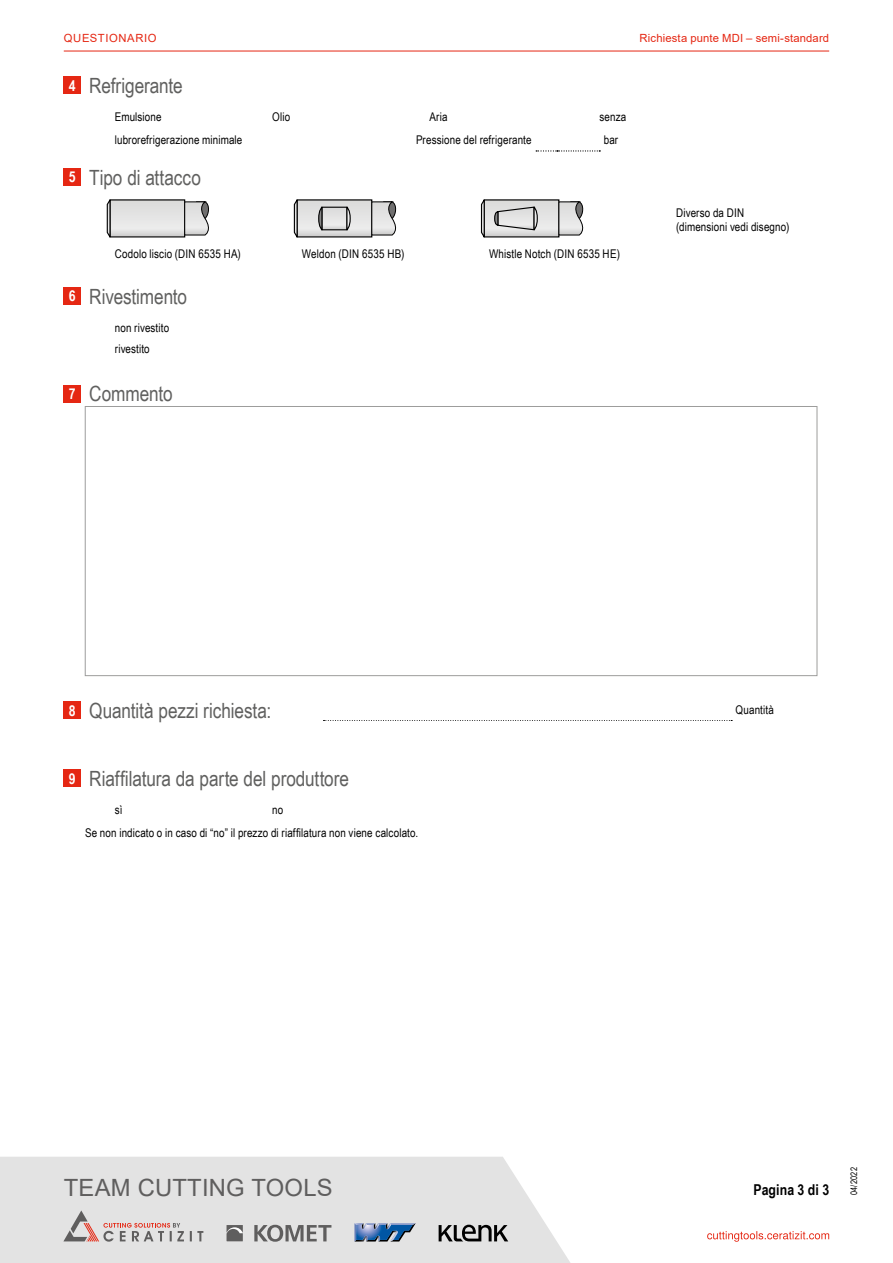
<style>
.page{position:relative;width:893px;height:1263px;background:#fff}
.page>*{position:absolute;margin:0;border:0;box-sizing:border-box;transform-origin:0 0}
.t1{font:23.85px "Arial";letter-spacing:.01em;color:#5f5e5e}
.t2{font:21px "Arial Narrow";letter-spacing:-.005em;color:#60605f}
.t3{font:700 15px "Arial Narrow";letter-spacing:.005em;color:#000}
.t4{font:12px/14.4px "Arial Narrow";letter-spacing:.01em;color:#000}
.t5{font:11.25px "Arial";letter-spacing:.015em;color:#e52713}
.t6{font:11.25px "Arial";letter-spacing:.055em;color:#e52713}
.t7{font:9px "Arial Narrow";letter-spacing:.025em;color:#000}
.s1{font-weight:700;font-size:15px;color:#fff}
</style>
<div class="page">
<hr style="left:64px;top:51px;width:765px;height:1px;background:#e52713">
<svg style="left:0;top:1157px;width:570px;height:106px;background:#e4e4e4"></svg>
<svg style="left:63px;top:1210px;width:140px;height:31px;background:#d2c8c8"></svg>
<svg style="left:254px;top:1225px;width:77px;height:17px"></svg>
<svg style="left:226px;top:1225px;width:17px;height:16px"></svg>
<svg style="left:439px;top:1225px;width:69px;height:16px"></svg>
<svg style="left:354px;top:1223px;width:62px;height:18px"></svg>
<svg style="left:707px;top:1231px;width:122px;height:11px"></svg>
<div style="left:85px;top:406px;width:732px;height:270px;border:1px solid #9d9d9c"></div>
<svg style="left:112px;top:199px;width:74px;height:39px"></svg>
<div style="left:110px;top:200px;width:75px;height:37px;background:#e3e3e2"></div>
<svg style="left:106px;top:199px;width:6px;height:39px"></svg>
<svg style="left:184px;top:201px;width:25px;height:35px"></svg>
<svg style="left:289px;top:198px;width:112px;height:41px"></svg>
<svg style="left:299px;top:201px;width:71px;height:34px;background:#dfdede"></svg>
<svg style="left:293px;top:198px;width:6px;height:40px"></svg>
<svg style="left:371px;top:201px;width:30px;height:35px"></svg>
<div style="left:322px;top:207px;width:25px;height:23px;background:#e4e3e3"></div>
<div style="left:321px;top:207px;width:26px;height:23px;border:1px solid #000"></div>
<svg style="left:346px;top:206px;width:5px;height:25px"></svg>
<svg style="left:318px;top:206px;width:5px;height:25px"></svg>
<svg style="left:486px;top:199px;width:74px;height:39px"></svg>
<svg style="left:484px;top:200px;width:75px;height:37px;background:#d3d2d2"></svg>
<svg style="left:480px;top:199px;width:6px;height:39px"></svg>
<svg style="left:494px;top:206px;width:44px;height:25px"></svg>
<svg style="left:558px;top:201px;width:26px;height:35px"></svg>
<div style="left:64px;top:287px;width:17px;height:17px;background:#e52713"></div>
<div style="left:64px;top:701px;width:17px;height:17px;background:#e52713"></div>
<div style="left:64px;top:769px;width:17px;height:17px;background:#e52713"></div>
<svg style="left:324px;top:720px;width:408px;height:1px"></svg>
<div style="left:64px;top:385px;width:17px;height:17px;background:#e52713"></div>
<div style="left:64px;top:168px;width:17px;height:17px;background:#e52713"></div>
<div style="left:64px;top:77px;width:17px;height:17px;background:#e52713"></div>
<svg style="left:536px;top:151px;width:64px;height:1px"></svg>
<p class="t6" style="left:64px;top:31px;width:94px">QUESTIONARIO</p>
<p class="t5" style="left:639px;top:31px;width:191px">Richiesta punte MDI – semi-standard</p>
<h2 class="t2" style="left:69px;top:70px;width:115px"><span class="s1">4</span> Refrigerante</h2>
<p class="t4" style="left:115px;top:109px;width:48px">Emulsione</p>
<p class="t4" style="left:272px;top:109px;width:20px">Olio</p>
<p class="t4" style="left:429px;top:109px;width:20px">Aria</p>
<p class="t4" style="left:600px;top:109px;width:28px">senza</p>
<p class="t4" style="left:115px;top:132px;width:129px">lubrorefrigerazione minimale</p>
<p class="t4" style="left:416px;top:132px;width:117px">Pressione del refrigerante</p>
<p class="t4" style="left:604px;top:132px;width:16px">bar</p>
<h2 class="t2" style="left:69px;top:162px;width:134px"><span class="s1">5</span> Tipo di attacco</h2>
<p class="t4" style="left:115px;top:246px;width:128px">Codolo liscio (DIN 6535 HA)</p>
<p class="t4" style="left:302px;top:246px;width:104px">Weldon (DIN 6535 HB)</p>
<p class="t4" style="left:489px;top:246px;width:132px">Whistle Notch (DIN 6535 HE)</p>
<h2 class="t2" style="left:69px;top:281px;width:120px"><span class="s1">6</span> Rivestimento</h2>
<p class="t4" style="left:115px;top:320px;width:56px">non rivestito</p>
<p class="t4" style="left:115px;top:342px;width:36px">rivestito</p>
<h2 class="t2" style="left:69px;top:379px;width:105px"><span class="s1">7</span> Commento</h2>
<p class="t4" style="left:676px;top:205px;width:115px">Diverso da DIN (dimensioni vedi disegno)</p>
<h2 class="t2" style="left:69px;top:695px;width:204px"><span class="s1">8</span> Quantità pezzi richiesta:</h2>
<h2 class="t2" style="left:69px;top:763px;width:282px"><span class="s1">9</span> Riaffilatura da parte del produttore</h2>
<p class="t4" style="left:115px;top:802px;width:9px">sì</p>
<p class="t4" style="left:85px;top:798px;width:335px;line-height:22.4px;text-indent:187px">no<br>Se non indicato o in caso di “no” il prezzo di riaffilatura non viene calcolato.</p>
<p class="t4" style="left:736px;top:702px;width:40px">Quantità</p>
<h1 class="t1" style="left:64px;top:1171px;width:270px">TEAM CUTTING TOOLS</h1>
<p class="t3" style="left:753px;top:1179px;width:77px">Pagina 3 di 3</p>
<p class="t7" style="left:847px;top:1195px;width:30px;rotate:-90deg">04/2022</p>
</div>
